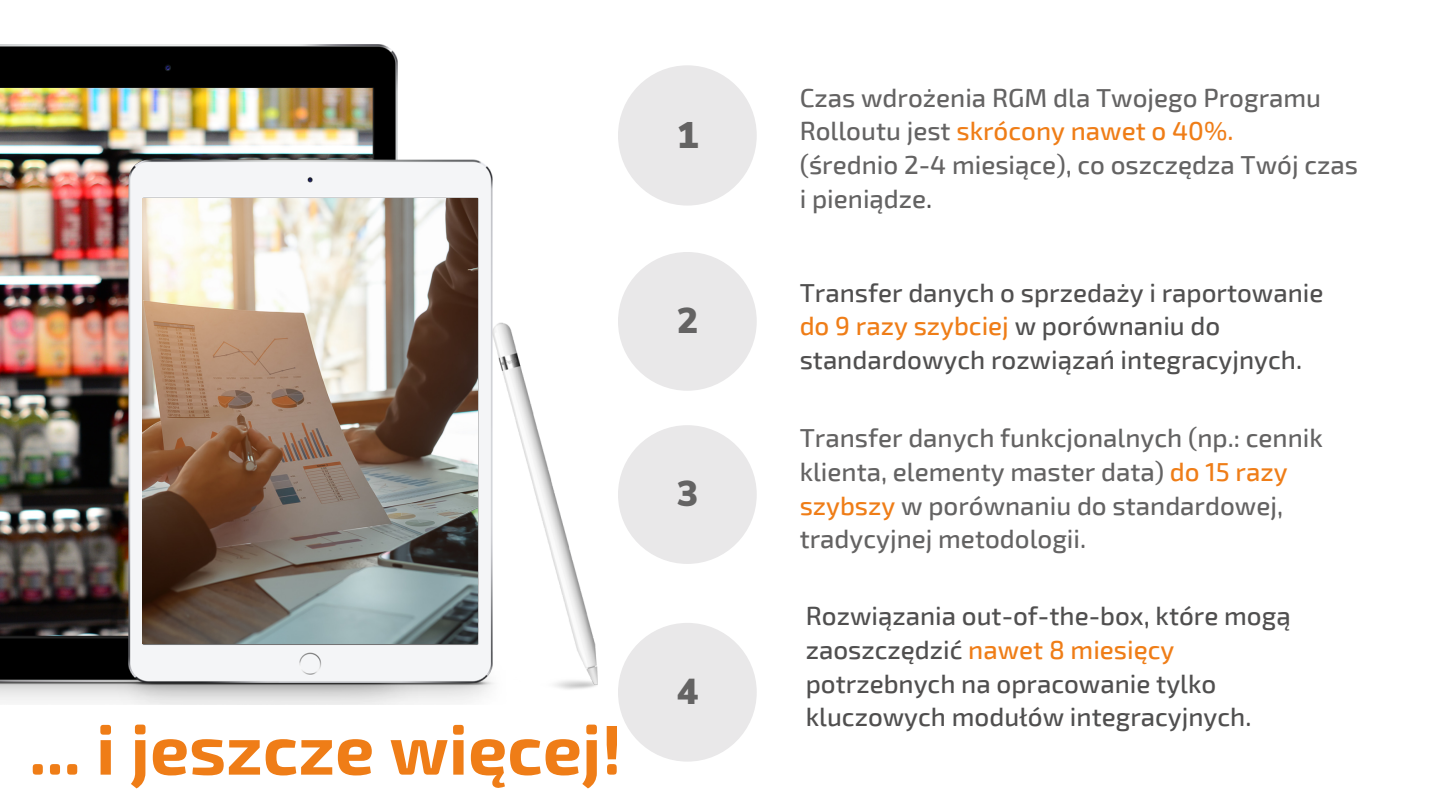
<style>
.page{position:relative;width:1440px;height:810px;background:#fff}
.page>*{position:absolute;margin:0;border:0;box-sizing:border-box;transform-origin:0 0}
.t1{font:700 70px "Exo 2";color:#ef7d17}
.t2{font:900 37px "Nunito Sans";color:#646363}
.t3{font:900 36px "Nunito Sans";color:#646363}
.t4{font:500 26px/33.8px "Exo 2";color:#646363}
.t5{font:500 26px/33.8px "Exo 2";color:#504f4f}
.s1{color:#ef7d17}
.s2{color:#504f4f}
</style>
<div class="page">
<div style="left:618px;top:65px;width:139px;height:141px;background:#e9e8e9;border-radius:50%"></div>
<div style="left:618px;top:252px;width:139px;height:139px;background:#e9e8e9;border-radius:50%"></div>
<div style="left:618px;top:623px;width:139px;height:139px;background:#e9e8e9;border-radius:50%"></div>
<img style="left:0;top:44px;width:597px;height:661px">
<img style="left:142px;top:198px;width:336px;height:446px">
<img style="left:0;top:88px;width:373px;height:548px">
<div style="left:618px;top:425px;width:139px;height:139px;background:#e9e8e9;border-radius:50%"></div>
<h2 class="t2" style="left:676px;top:111px;width:24px">1</h2>
<h3 class="t3" style="left:677px;top:297px;width:23px">2</h3>
<h3 class="t3" style="left:677px;top:470px;width:23px">3</h3>
<h1 class="t1" style="left:29px;top:704px;width:595px">... i jeszcze więcej!</h1>
<h3 class="t3" style="left:677px;top:668px;width:23px">4</h3>
<p class="t4" style="left:800px;top:79px;width:560px">Czas wdrożenia RGM dla Twojego Programu Rolloutu jest <span class="s1">skrócony nawet o 40%.<br></span>(średnio 2-4 miesiące), co oszczędza Twój czas i pieniądze<span class="s2">.</span></p>
<p class="t5" style="left:800px;top:274px;width:525px">Transfer danych o sprzedaży i raportowanie <span class="s1">do 9 razy szybciej</span> w porównaniu do standardowych rozwiązań integracyjnych.</p>
<p class="t4" style="left:800px;top:420px;width:525px">Transfer danych funkcjonalnych (np.: cennik klienta, elementy master data) <span class="s1">do 15 razy szybszy</span> w porównaniu do standardowej, tradycyjnej metodologii.</p>
<p class="t5" style="left:806px;top:598px;width:486px">Rozwiązania out-of-the-box, które mogą zaoszczędzić <span class="s1">nawet 8 miesięcy </span>potrzebnych na opracowanie tylko kluczowych modułów integracyjnych.</p>
</div>
